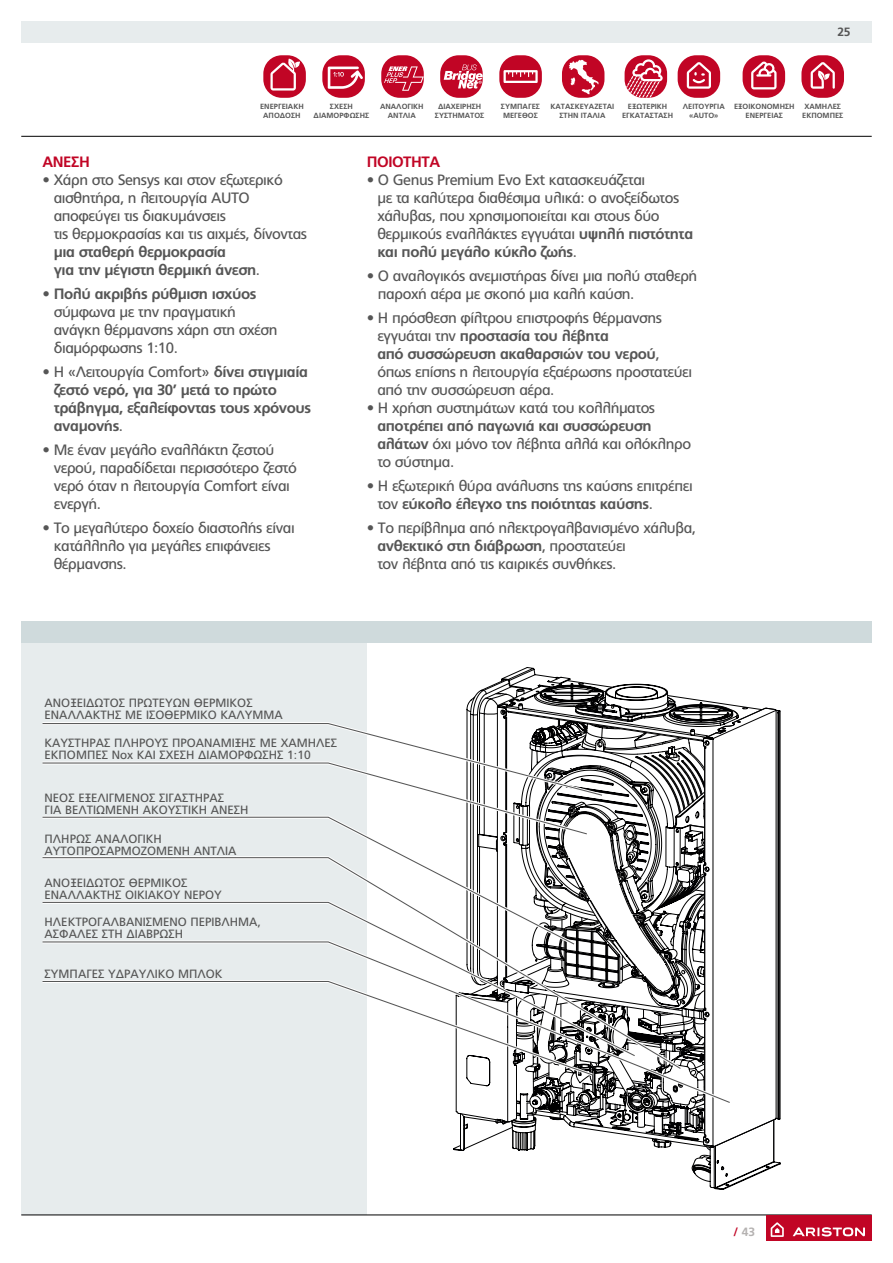
<style>
.page{position:relative;width:893px;height:1263px;background:#fff}
.page>*{position:absolute;margin:0;border:0;box-sizing:border-box;transform-origin:0 0}
.t1{font:15px/18px "PF Catalog";letter-spacing:-.03em;color:#565656}
.t2{font:700 15px/18px "PF Catalog";letter-spacing:-.03em;color:#565656}
.t3{font:700 15px "PF Catalog";letter-spacing:-.03em;color:#c10525}
.t4{font:12px/12px "PF Catalog";color:#565656}
.t5{font:700 12px "PF Catalog";color:#b5b2b1}
.t6{font:700 12px "PF Catalog";color:#565656}
.t7{font:700 7.5px/9px "PF Catalog";color:#565656;text-align:center}
.s1{font-weight:400}
.s2{font-weight:700}
.s3{color:#c10525}
</style>
<div class="page">
<div style="left:21px;top:21px;width:851px;height:21px;background:#e7eced"></div>
<div style="left:21px;top:642px;width:346px;height:573px;background:#e7eced"></div>
<hr style="left:21px;top:1215px;width:851px;height:1px;background:#000">
<div style="left:766px;top:1215px;width:106px;height:26px;background:#c10525"></div>
<svg style="left:771px;top:1222px;width:13px;height:15px"></svg>
<svg style="left:793px;top:1227px;width:72px;height:9px"></svg>
<hr style="left:21px;top:136px;width:851px;height:1px;background:#000">
<div style="left:21px;top:621px;width:851px;height:21px;background:#cfdadc"></div>
<svg style="left:42px;top:667px;width:738px;height:481px"></svg>
<svg style="left:42px;top:816px;width:533px;height:41px"></svg>
<svg style="left:42px;top:857px;width:640px;height:84px"></svg>
<svg style="left:42px;top:901px;width:594px;height:40px"></svg>
<svg style="left:42px;top:941px;width:689px;height:163px"></svg>
<svg style="left:42px;top:980px;width:551px;height:96px"></svg>
<div style="left:263px;top:55px;width:43px;height:43px;background:#c10525;border-radius:18px"></div>
<svg style="left:270px;top:59px;width:30px;height:32px"></svg>
<svg style="left:322px;top:55px;width:43px;height:43px"></svg>
<svg style="left:328px;top:67px;width:35px;height:22px"></svg>
<div style="left:381px;top:55px;width:43px;height:43px;background:#c10525;border-radius:18px"></div>
<svg style="left:384px;top:66px;width:40px;height:25px"></svg>
<div style="left:440px;top:55px;width:43px;height:43px;background:#c10525;border-radius:18px"></div>
<svg style="left:444px;top:64px;width:39px;height:25px"></svg>
<div style="left:562px;top:55px;width:42px;height:43px;background:#c10525;border-radius:18px"></div>
<svg style="left:569px;top:60px;width:30px;height:34px"></svg>
<div style="left:678px;top:55px;width:42px;height:43px;background:#c10525;border-radius:18px"></div>
<svg style="left:687px;top:62px;width:24px;height:27px"></svg>
<div style="left:743px;top:55px;width:42px;height:43px;background:#c10525;border-radius:18px"></div>
<svg style="left:751px;top:61px;width:26px;height:28px"></svg>
<div style="left:801px;top:55px;width:43px;height:43px;background:#c10525;border-radius:18px"></div>
<svg style="left:811px;top:62px;width:24px;height:27px"></svg>
<div style="left:499px;top:55px;width:43px;height:43px;background:#c10525;border-radius:18px"></div>
<svg style="left:503px;top:70px;width:35px;height:13px"></svg>
<div style="left:625px;top:55px;width:42px;height:43px;background:#c10525;border-radius:18px"></div>
<svg style="left:625px;top:59px;width:38px;height:39px"></svg>
<p class="t6" style="left:837px;top:25px;width:15px">25</p>
<p class="t7" style="left:260px;top:101px;width:45px">ΕΝΕΡΓΕΙΑΚΗ<br>ΑΠΟΔΟΣΗ</p>
<p class="t7" style="left:314px;top:101px;width:57px">ΣΧΕΣΗ<br>ΔΙΑΜΟΡΦΩΣΗΣ</p>
<p class="t7" style="left:380px;top:101px;width:45px">ΑΝΑΛΟΓΙΚΗ<br>ΑΝΤΛΙΑ</p>
<p class="t7" style="left:435px;top:101px;width:51px">ΔΙΑΧΕΙΡΗΣΗ<br>ΣΥΣΤΗΜΑΤΟΣ</p>
<p class="t7" style="left:551px;top:101px;width:65px">ΚΑΤΑΣΚΕΥΑΖΕΤΑΙ<br>ΣΤΗΝ ΙΤΑΛΙΑ</p>
<p class="t7" style="left:622px;top:101px;width:53px">ΕΞΩΤΕΡΙΚΗ<br>ΕΓΚΑΤΑΣΤΑΣΗ</p>
<p class="t7" style="left:683px;top:101px;width:44px">ΛΕΙΤΟΥΡΓΙΑ «AUTO»</p>
<p class="t7" style="left:501px;top:101px;width:41px;text-align:left">ΣΥΜΠΑΓΕΣ<br>ΜΕΓΕΘΟΣ</p>
<p class="t7" style="left:734px;top:101px;width:62px">ΕΞΟΙΚΟΝΟΜΗΣΗ<br>ΕΝΕΡΓΕΙΑΣ</p>
<p class="t7" style="left:802px;top:101px;width:43px">ΧΑΜΗΛΕΣ<br>ΕΚΠΟΜΠΕΣ</p>
<p class="t3" style="left:43px;top:152px;width:49px">ΑΝΕΣΗ</p>
<p class="t1" style="left:54px;top:170px;width:255px;text-indent:-11px">• Χάρη στο Sensys και στον εξωτερικό αισθητήρα, η λειτουργία AUTO αποφεύγει τις διακυμάνσεις<br>τις θερμοκρασίας και τις αιχμές, δίνοντας</p>
<p class="t2" style="left:54px;top:242px;width:208px">μια σταθερή θερμοκρασία<br>για την μέγιστη θερμική άνεση<span class="s1">.</span></p>
<p class="t1" style="left:54px;top:284px;width:225px;text-indent:-11px">• <span class="s2">Πολύ ακριβής ρύθμιση ισχύος </span>σύμφωνα με την πραγματική ανάγκη θέρμανσης χάρη στη σχέση διαμόρφωσης 1:10.</p>
<p class="t2" style="left:54px;top:362px;width:259px;text-indent:-11px"><span class="s1">• Η «Λειτουργία Comfort»</span> δίνει στιγμιαία ζεστό νερό, για 30’ μετά το πρώτο τράβηγμα, εξαλείφοντας τους χρόνους αναμονής<span class="s1">.</span></p>
<p class="t1" style="left:54px;top:440px;width:245px;text-indent:-11px">• Με έναν μεγάλο εναλλάκτη ζεστού νερού, παραδίδεται περισσότερο ζεστό νερό όταν η λειτουργία Comfort είναι ενεργή.</p>
<p class="t1" style="left:54px;top:518px;width:242px;text-indent:-11px">• Το μεγαλύτερο δοχείο διαστολής είναι κατάλληλο για μεγάλες επιφάνειες θέρμανσης.</p>
<p class="t3" style="left:367px;top:152px;width:75px">ΠΟΙΟΤΗΤΑ</p>
<p class="t1" style="left:377px;top:170px;width:317px;text-indent:-11px">• Ο Genus Premium Evo Ext κατασκευάζεται<br>με τα καλύτερα διαθέσιμα υλικά: ο ανοξείδωτος χάλυβας, που χρησιμοποιείται και στους δύο θερμικούς εναλλάκτες εγγυάται <span class="s2">υψηλή πιστότητα και πολύ μεγάλο κύκλο ζωής</span>.</p>
<p class="t1" style="left:378px;top:266px;width:321px;text-indent:-11px">• Ο αναλογικός ανεμιστήρας δίνει μια πολύ σταθερή παροχή αέρα με σκοπό μια καλή καύση.</p>
<p class="t1" style="left:377px;top:308px;width:316px;text-indent:-11px">• Η πρόσθεση φίλτρου επιστροφής θέρμανσης εγγυάται την <span class="s2">προστασία του λέβητα<br>από συσσώρευση ακαθαρσιών του νερού</span>, όπως επίσης η λειτουργία εξαέρωσης προστατεύει από την συσσώρευση αέρα.</p>
<p class="t1" style="left:367px;top:398px;width:290px">• Η χρήση συστημάτων κατά του κολλήματος</p>
<p class="t1" style="left:377px;top:416px;width:315px"><span class="s2">αποτρέπει από παγωνιά και συσσώρευση αλάτων</span> όχι μόνο τον λέβητα αλλά και ολόκληρο το σύστημα.</p>
<p class="t1" style="left:377px;top:476px;width:317px;text-indent:-11px">• Η εξωτερική θύρα ανάλυσης της καύσης επιτρέπει τον <span class="s2">εύκολο έλεγχο της ποιότητας καύσης</span>.</p>
<p class="t1" style="left:377px;top:518px;width:320px;text-indent:-11px">• Το περίβλημα από ηλεκτρογαλβανισμένο χάλυβα, <span class="s2">ανθεκτικό στη διάβρωση</span>, προστατεύει<br>τον λέβητα από τις καιρικές συνθήκες.</p>
<p class="t4" style="left:45px;top:697px;width:240px">ΑΝΟΞΕΙΔΩΤΟΣ ΠΡΩΤΕΥΩΝ ΘΕΡΜΙΚΟΣ<br>ΕΝΑΛΛΑΚΤΗΣ ΜΕ ΙΣΟΘΕΡΜΙΚΟ ΚΑΛΥΜΜΑ</p>
<p class="t4" style="left:45px;top:737px;width:294px">ΚΑΥΣΤΗΡΑΣ ΠΛΗΡΟΥΣ ΠΡΟΑΝΑΜΙΞΗΣ ΜΕ ΧΑΜΗΛΕΣ<br>ΕΚΠΟΜΠΕΣ Nox ΚΑΙ ΣΧΕΣΗ ΔΙΑΜΟΡΦΩΣΗΣ 1:10</p>
<p class="t4" style="left:45px;top:792px;width:205px">ΝΕΟΣ ΕΞΕΛΙΓΜΕΝΟΣ ΣΙΓΑΣΤΗΡΑΣ<br>ΓΙΑ ΒΕΛΤΙΩΜΕΝΗ ΑΚΟΥΣΤΙΚΗ ΑΝΕΣΗ</p>
<p class="t4" style="left:45px;top:833px;width:193px">ΠΛΗΡΩΣ ΑΝΑΛΟΓΙΚΗ<br>ΑΥΤΟΠΡΟΣΑΡΜΟΖΟΜΕΝΗ ΑΝΤΛΙΑ</p>
<p class="t4" style="left:45px;top:877px;width:179px">ΑΝΟΞΕΙΔΩΤΟΣ ΘΕΡΜΙΚΟΣ<br>ΕΝΑΛΛΑΚΤΗΣ ΟΙΚΙΑΚΟΥ ΝΕΡΟΥ</p>
<p class="t4" style="left:45px;top:916px;width:218px">ΗΛΕΚΤΡΟΓΑΛΒΑΝΙΣΜΕΝΟ ΠΕΡΙΒΛΗΜΑ,<br>ΑΣΦΑΛΕΣ ΣΤΗ ΔΙΑΒΡΩΣΗ</p>
<p class="t4" style="left:45px;top:968px;width:179px">ΣΥΜΠΑΓΕΣ ΥΔΡΑΥΛΙΚΟ ΜΠΛΟΚ</p>
<p class="t5" style="left:733px;top:1225px;width:23px"><span class="s3">/</span> 43</p>
</div>
